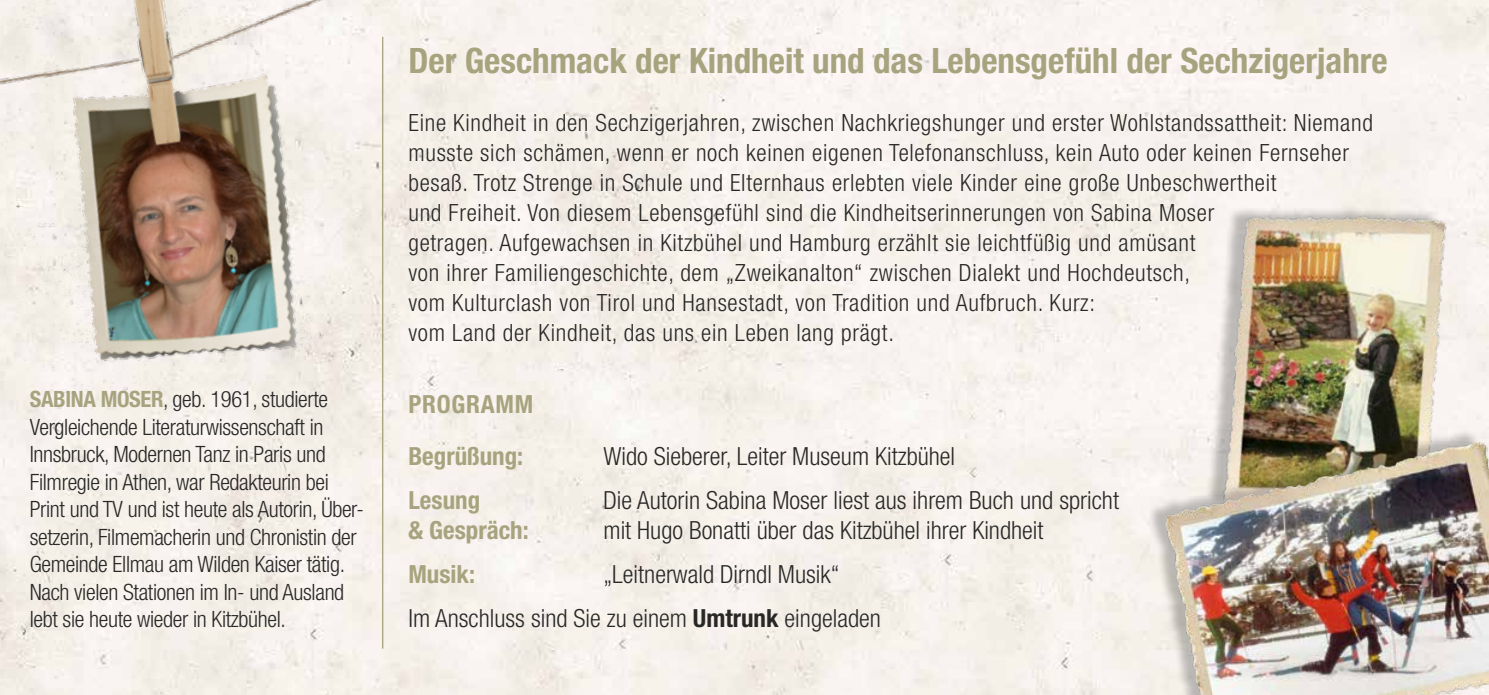
<style>
.page{position:relative;width:1489px;height:695px;background:#fff}
.page>*{position:absolute;margin:0;border:0;box-sizing:border-box;transform-origin:0 0}
.t1{font:700 condensed 35px "Helvetica Neue LT Std";color:#a8a37f}
.t2{font:300 condensed 25px/44.2px "Helvetica Neue LT Std";color:#282827}
.t3{font:700 condensed 25px/51.2px "Helvetica Neue LT Std";color:#a8a37f}
.t4{font:300 condensed 23.75px/30px "Helvetica Neue LT Std";letter-spacing:.03em;color:#282827}
.t5{font:300 condensed 22.5px/27.5px "Helvetica Neue LT Std";letter-spacing:-.015em;color:#282827}
.s1{font-weight:700;color:#a8a37f}
.s2{font-weight:700}
</style>
<div class="page">
<img style="left:0;top:0;width:1488px;height:694px">
<hr style="left:382px;top:37px;width:1px;height:611px;background:#a39e78">
<div style="left:1204px;top:204px;width:235px;height:304px;background:#f9f4f1"></div>
<img style="left:1219px;top:199px;width:269px;height:230px">
<img style="left:0;top:0;width:408px;height:426px">
<div style="left:1146px;top:429px;width:342px;height:265px;background:#000;opacity:.25"></div>
<img style="left:1165px;top:441px;width:323px;height:253px">
<p class="t5" style="left:30px;top:385px;width:335px"><span class="s1">SABINA MOSER</span>, geb. 1961, studierte Vergleichende Literaturwissenschaft in Innsbruck, Modernen Tanz in Paris und Filmregie in Athen, war Redakteurin bei Print und TV und ist heute als Autorin, Über&shy;setzerin, Filmemacherin und Chronistin der Gemeinde Ellmau am Wilden Kaiser tätig.<br>Nach vielen Stationen im In- und Ausland lebt sie heute wieder in Kitzbühel.</p>
<h1 class="t1" style="left:408px;top:39px;width:980px">Der Geschmack der Kindheit und das Lebensgefühl der Sechzigerjahre</h1>
<p class="t4" style="left:408px;top:107px;width:965px">Eine Kindheit in den Sechzigerjahren, zwischen Nachkriegshunger und erster Wohlstandssattheit: Niemand musste sich schämen, wenn er noch keinen eigenen Telefonanschluss, kein Auto oder keinen Fernseher besaß. Trotz Strenge in Schule und Elternhaus erlebten viele Kinder eine große Unbeschwertheit<br>und Freiheit. Von diesem Lebensgefühl sind die Kindheitserinnerungen von Sabina Moser<br>getragen. Aufgewachsen in Kitzbühel und Hamburg erzählt sie leichtfüßig und amüsant<br>von ihrer Familiengeschichte, dem „Zweikanalton“ zwischen Dialekt und Hochdeutsch,<br>vom Kulturclash von Tirol und Hansestadt, von Tradition und Aufbruch. Kurz:<br>vom Land der Kindheit, das uns ein Leben lang prägt.</p>
<p class="t3" style="left:408px;top:378px;width:126px">PROGRAMM<br>Begrüßung:</p>
<p class="t2" style="left:603px;top:433px;width:353px">Wido Sieberer, Leiter Museum Kitzbühel</p>
<p class="t3" style="left:408px;top:474px;width:73px">Lesung</p>
<p class="t2" style="left:603px;top:477px;width:517px">Die Autorin Sabina Moser liest aus ihrem Buch und spricht</p>
<p class="t3" style="left:408px;top:504px;width:122px">&amp; Gespräch:</p>
<p class="t2" style="left:603px;top:507px;width:441px">mit Hugo Bonatti über das Kitzbühel ihrer Kindheit</p>
<p class="t3" style="left:408px;top:548px;width:68px">Musik:</p>
<p class="t2" style="left:408px;top:552px;width:474px;text-indent:195px">„Leitnerwald Dirndl Musik“<br>Im Anschluss sind Sie zu einem <span class="s2">Umtrunk</span> eingeladen</p>
</div>
